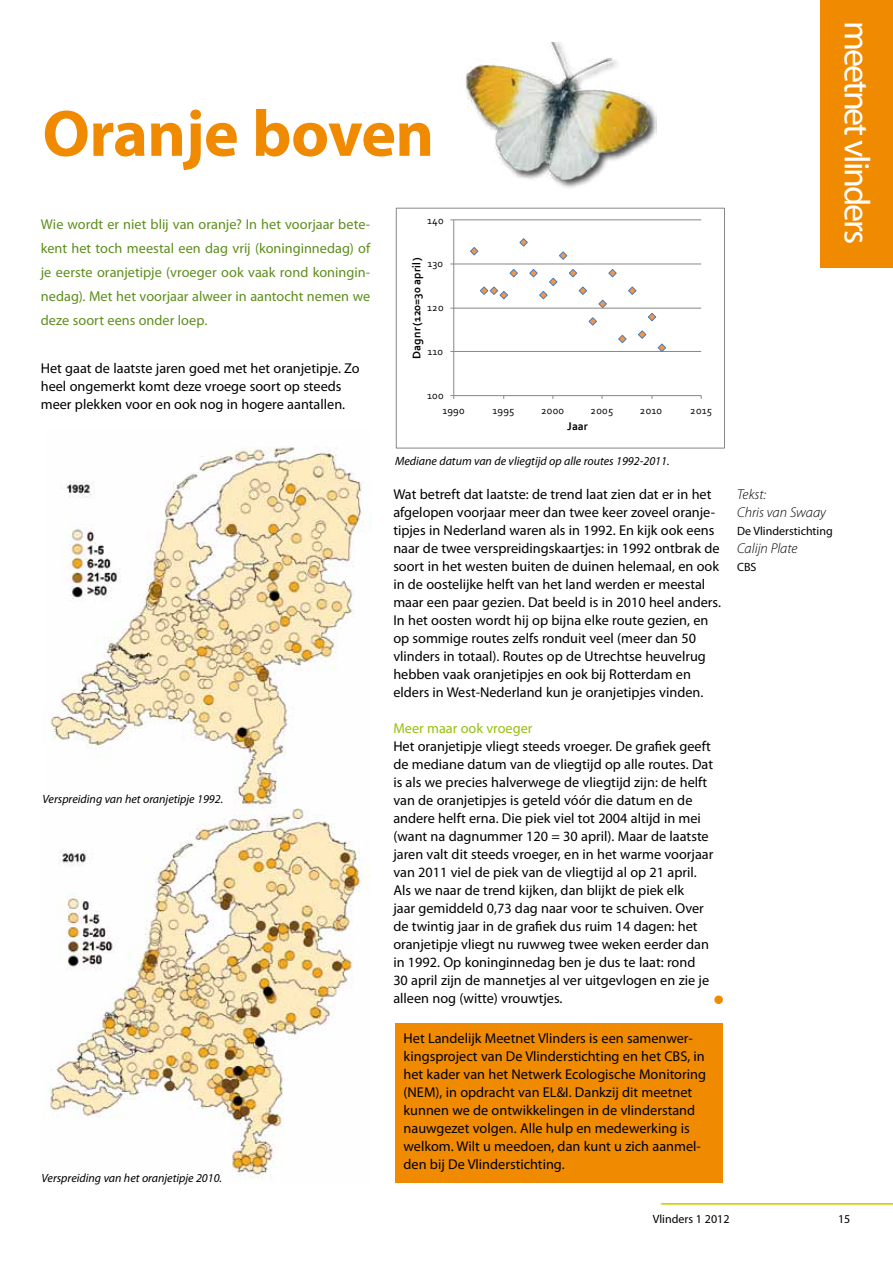
<style>
.page{position:relative;width:893px;height:1263px;background:#fff}
.page>*{position:absolute;margin:0;border:0;box-sizing:border-box;transform-origin:0 0}
.t1{font:700 66px "Myriad Pro";letter-spacing:-.01em;color:#f08a00}
.t2{font:36px "Myriad Pro";letter-spacing:-.06em;color:#fff}
.t3{font:14.25px/18px "Myriad Pro";color:#000}
.t4{font:14.25px/24px "Myriad Pro";letter-spacing:.005em;color:#5d8e1c;text-align:justify}
.t5{font:italic 300 14.25px/18px "Myriad Pro";color:#000}
.t6{font:14.25px "Myriad Pro";color:#97bf0d}
.t7{font:italic 12px "Myriad Pro";color:#000}
.t8{font:12px "Myriad Pro";color:#000}
.t9{font:700 11.7px "Corbel";letter-spacing:.01em;color:#000}
.t10{font:10.8px "Corbel";letter-spacing:.015em;color:#000}
</style>
<div class="page">
<hr style="left:660px;top:1203px;width:233px;height:1px;background:#c9d200">
<div style="left:821px;top:0;width:72px;height:268px;background:#f08a00"></div>
<img style="left:49px;top:446px;width:322px;height:729px">
<div style="left:395px;top:1023px;width:328px;height:160px;background:#f08a00"></div>
<img style="left:466px;top:43px;width:190px;height:145px">
<hr style="left:454px;top:219px;width:247px;height:1px;background:#888787">
<hr style="left:454px;top:264px;width:247px;height:1px;background:#888787">
<hr style="left:454px;top:308px;width:247px;height:1px;background:#888787">
<hr style="left:454px;top:351px;width:247px;height:1px;background:#888787">
<hr style="left:453px;top:220px;width:1px;height:176px;background:#888787">
<hr style="left:454px;top:395px;width:247px;height:1px;background:#888787">
<svg style="left:470px;top:247px;width:9px;height:9px"></svg>
<svg style="left:480px;top:286px;width:28px;height:14px"></svg>
<svg style="left:509px;top:269px;width:9px;height:9px"></svg>
<svg style="left:519px;top:238px;width:9px;height:9px"></svg>
<svg style="left:529px;top:269px;width:29px;height:31px"></svg>
<svg style="left:559px;top:251px;width:9px;height:9px"></svg>
<svg style="left:569px;top:269px;width:9px;height:9px"></svg>
<svg style="left:578px;top:286px;width:9px;height:9px"></svg>
<svg style="left:588px;top:317px;width:9px;height:9px"></svg>
<svg style="left:598px;top:299px;width:10px;height:10px"></svg>
<svg style="left:608px;top:269px;width:9px;height:9px"></svg>
<svg style="left:618px;top:334px;width:9px;height:10px"></svg>
<svg style="left:628px;top:286px;width:9px;height:9px"></svg>
<svg style="left:638px;top:330px;width:9px;height:9px"></svg>
<svg style="left:648px;top:313px;width:9px;height:9px"></svg>
<svg style="left:657px;top:343px;width:9px;height:9px"></svg>
<div style="left:396px;top:208px;width:329px;height:240px;border:1px solid #888787"></div>
<div style="left:714px;top:995px;width:9px;height:9px;background:#f08a00;border-radius:50%"></div>
<h1 class="t1" style="left:43px;top:91px;width:393px">Oranje boven</h1>
<p class="t4" style="left:41px;top:212px;width:331px">Wie wordt er niet blij van oranje? In het voorjaar bete&shy;kent het toch meestal een dag vrij (koninginnedag) of je eerste oranjetipje (vroeger ook vaak rond koningin&shy;nedag). Met het voorjaar alweer in aantocht nemen we deze soort eens onder loep.</p>
<p class="t3" style="left:41px;top:359px;width:320px">Het gaat de laatste jaren goed met het oranjetipje. Zo heel ongemerkt komt deze vroege soort op steeds meer plekken voor en ook nog in hogere aantallen.</p>
<p class="t7" style="left:43px;top:791px;width:182px">Verspreiding van het oranjetipje 1992.</p>
<p class="t7" style="left:41px;top:1171px;width:182px">Verspreiding van het oranjetipje 2010.</p>
<p class="t10" style="left:427px;top:213px;width:18px">140</p>
<p class="t9" style="left:409px;top:359px;width:103px;rotate:-90deg">Dagnr(120=30 april)</p>
<p class="t10" style="left:428px;top:257px;width:17px">130</p>
<p class="t10" style="left:427px;top:301px;width:18px">120</p>
<p class="t10" style="left:428px;top:345px;width:17px">110</p>
<p class="t10" style="left:427px;top:389px;width:18px">100</p>
<p class="t10" style="left:442px;top:403px;width:24px">1990</p>
<p class="t10" style="left:493px;top:403px;width:23px">1995</p>
<p class="t10" style="left:541px;top:403px;width:25px">2000</p>
<p class="t10" style="left:591px;top:403px;width:24px">2005</p>
<p class="t10" style="left:640px;top:403px;width:24px">2010</p>
<p class="t10" style="left:690px;top:403px;width:23px">2015</p>
<p class="t9" style="left:567px;top:419px;width:22px">Jaar</p>
<p class="t7" style="left:395px;top:453px;width:276px">Mediane datum van de vliegtijd op alle routes 1992-2011.</p>
<p class="t3" style="left:393px;top:485px;width:329px">Wat betreft dat laatste: de trend laat zien dat er in het afgelopen voorjaar meer dan twee keer zoveel oranje&shy;tipjes in Nederland waren als in 1992. En kijk ook eens naar de twee verspreidingskaartjes: in 1992 ontbrak de soort in het westen buiten de duinen helemaal, en ook in de oostelijke helft van het land werden er meestal maar een paar gezien. Dat beeld is in 2010 heel anders.<br>In het oosten wordt hij op bijna elke route gezien, en op sommige routes zelfs ronduit veel (meer dan 50 vlinders in totaal). Routes op de Utrechtse heuvelrug hebben vaak oranjetipjes en ook bij Rotterdam en elders in West-Nederland kun je oranjetipjes vinden.</p>
<p class="t6" style="left:393px;top:719px;width:141px">Meer maar ook vroeger</p>
<p class="t3" style="left:393px;top:737px;width:322px">Het oranjetipje vliegt steeds vroeger. De grafiek geeft de mediane datum van de vliegtijd op alle routes. Dat is als we precies halverwege de vliegtijd zijn: de helft van de oranjetipjes is geteld vóór die datum en de andere helft erna. Die piek viel tot 2004 altijd in mei (want na dagnummer 120 = 30 april). Maar de laatste jaren valt dit steeds vroeger, en in het warme voorjaar van 2011 viel de piek van de vliegtijd al op 21 april.<br>Als we naar de trend kijken, dan blijkt de piek elk<br>jaar gemiddeld 0,73 dag naar voor te schuiven. Over de twintig jaar in de grafiek dus ruim 14 dagen: het oranjetipje vliegt nu ruwweg twee weken eerder dan in 1992. Op koninginnedag ben je dus te laat: rond 30 april zijn de mannetjes al ver uitgevlogen en zie je alleen nog (witte) vrouwtjes.</p>
<p class="t3" style="left:404px;top:1029px;width:304px">Het Landelijk Meetnet Vlinders is een samenwer&shy;kingsproject van De Vlinderstichting en het CBS, in het kader van het Netwerk Ecologische Monitoring (NEM), in opdracht van EL&amp;I. Dankzij dit meetnet kunnen we de ontwikkelingen in de vlinderstand nauwgezet volgen. Alle hulp en medewerking is welkom. Wilt u meedoen, dan kunt u zich aanmel&shy;den bij De Vlinderstichting.</p>
<h2 class="t2" style="left:879px;top:21px;width:224px;rotate:90deg">meetnet vlinders</h2>
<p class="t5" style="left:737px;top:486px;width:90px">Tekst:<br>Chris van Swaay</p>
<p class="t8" style="left:737px;top:524px;width:97px">De Vlinderstichting</p>
<p class="t5" style="left:737px;top:540px;width:62px">Calijn Plate</p>
<p class="t8" style="left:737px;top:560px;width:21px">CBS</p>
<p class="t8" style="left:653px;top:1211px;width:78px">Vlinders 1 2012</p>
<p class="t8" style="left:838px;top:1211px;width:14px">15</p>
</div>
